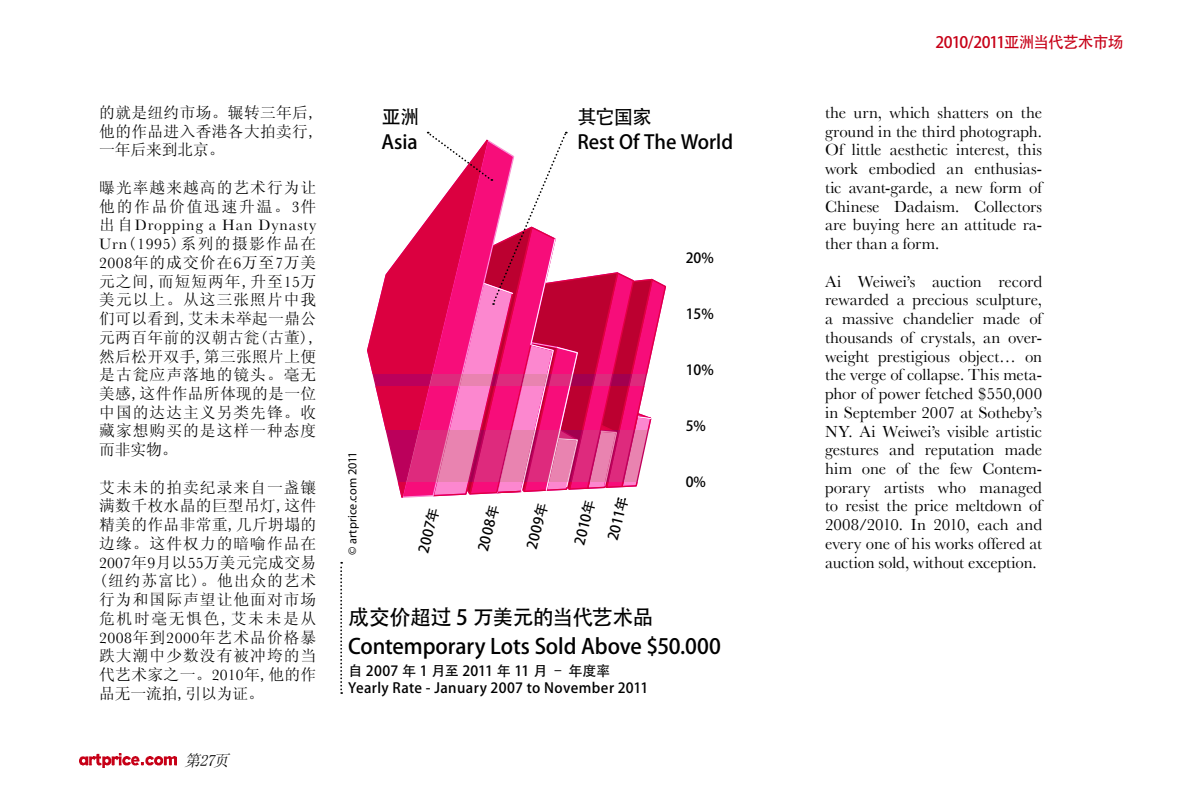
<style>
.page{position:relative;width:1191px;height:794px;background:#fff}
.page>*{position:absolute;margin:0;border:0;box-sizing:border-box;transform-origin:0 0}
.t1{font:21px/29.4px "Adobe Heiti Std";letter-spacing:-.015em;color:#000}
.t2{font:19.25px/24.2px "Adobe Heiti Std";letter-spacing:-.005em;color:#000}
.t3{font:16.8px/18.7px "Baskerville";letter-spacing:-.005em;color:#000;text-align:justify}
.t4{font:15.75px/18.7px "Sim Sun";letter-spacing:.065em;color:#000;text-align:justify}
.t5{font:15.75px "Baskerville";letter-spacing:.06em;color:#000}
.t6{font:15.75px "Adobe Heiti Std";letter-spacing:-.06em;color:#c70017}
.t7{font:italic 15.75px "Sim Sun";color:#000}
.t8{font:14px/16.8px "Adobe Heiti Std";letter-spacing:.015em;color:#000}
.t9{font:12.25px "Myriad Pro";letter-spacing:.01em;color:#000}
.s1{font-family:"Baskerville"}
.s2{font-family:"Sim Sun"}
</style>
<div class="page">
<svg style="left:367px;top:131px;width:299px;height:367px"></svg>
<svg style="left:340px;top:562px;width:2px;height:132px"></svg>
<img style="left:79px;top:753px;width:97px;height:15px">
<p class="t4" style="left:99px;top:103px;width:218px">的就是纽约市场。辗转三年后,他的作品进入香港各大拍卖行,一年后来到北京。</p>
<p class="t4" style="left:99px;top:178px;width:219px">曝光率越来越高的艺术行为让他的作品价值迅速升温。<span class="s1">3</span>件</p>
<p class="t5" style="left:99px;top:216px;width:219px"><span class="s2">出自</span>Dropping a Han Dynasty</p>
<p class="t4" style="left:99px;top:234px;width:219px"><span class="s1">Urn</span>(<span class="s1">1995</span>)系列的摄影作品在<span class="s1">2008</span>年的成交价在<span class="s1">6</span>万至<span class="s1">7</span>万美元之间,而短短两年,升至<span class="s1">15</span>万美元以上。从这三张照片中我们可以看到,艾未未举起一鼎公元两百年前的汉朝古瓮(古董),然后松开双手,第三张照片上便是古瓮应声落地的镜头。毫无美感,这件作品所体现的是一位中国的达达主义另类先锋。收藏家想购买的是这样一种态度而非实物。</p>
<p class="t4" style="left:99px;top:477px;width:219px">艾未未的拍卖纪录来自一盏镶满数千枚水晶的巨型吊灯,这件精美的作品非常重,几斤坍塌的边缘。这件权力的暗喻作品在<span class="s1">2007</span>年<span class="s1">9</span>月以<span class="s1">55</span>万美元完成交易(纽约苏富比)。他出众的艺术行为和国际声望让他面对市场危机时毫无惧色,艾未未是从<span class="s1">2008</span>年到<span class="s1">2000</span>年艺术品价格暴跌大潮中少数没有被冲垮的当代艺术家之一。<span class="s1">2010</span>年,他的作品无一流拍,引以为证。</p>
<p class="t7" style="left:184px;top:752px;width:49px">第27页</p>
<p class="t2" style="left:381px;top:106px;width:39px">亚洲<br>Asia</p>
<p class="t2" style="left:577px;top:106px;width:157px">其它国家<br>Rest Of The World</p>
<p class="t8" style="left:685px;top:249px;width:29px">20%</p>
<p class="t8" style="left:685px;top:305px;width:29px">15%</p>
<p class="t8" style="left:685px;top:361px;width:29px">10%</p>
<p class="t9" style="left:345px;top:555px;width:105px;rotate:-90deg">© artprice.com 2011</p>
<p class="t8" style="left:415px;top:550px;width:48px;rotate:-76deg">2007年</p>
<p class="t8" style="left:475px;top:549px;width:49px;rotate:-76deg">2008年</p>
<p class="t8" style="left:524px;top:547px;width:49px;rotate:-76deg">2009年</p>
<p class="t8" style="left:571px;top:542px;width:47px;rotate:-76deg">2010年</p>
<p class="t8" style="left:605px;top:538px;width:45px;rotate:-76deg">2011年</p>
<p class="t8" style="left:685px;top:417px;width:22px">5%</p>
<p class="t8" style="left:685px;top:473px;width:22px">0%</p>
<p class="t1" style="left:348px;top:603px;width:374px">成交价超过 5 万美元的当代艺术品<br>Contemporary Lots Sold Above $50.000</p>
<p class="t8" style="left:348px;top:662px;width:302px">自 2007 年 1 月至 2011 年 11 月 – 年度率<br>Yearly Rate - January 2007 to N ovember 2011</p>
<p class="t6" style="left:935px;top:33px;width:189px">2010/2011亚洲当代艺术市场</p>
<p class="t3" style="left:825px;top:103px;width:219px">the urn, which shatters on the ground in the third photograph.<br>Of little aesthetic interest, this work embodied an enthusias&shy;tic avant-garde, a new form of Chinese Dadaism. Collectors are buying here an attitude ra&shy;ther than a form.</p>
<p class="t3" style="left:825px;top:272px;width:219px">Ai Weiwei’s auction record rewarded a precious sculpture, a massive chandelier made of thousands of crystals, an over&shy;weight prestigious object… on the verge of collapse. This meta&shy;phor of power fetched $550,000 in September 2007 at Sotheby’s NY. Ai Weiwei’s visible artistic gestures and reputation made him one of the few Contem&shy;porary artists who managed to resist the price meltdown of 2008/2010. In 2010, each and every one of his works offered at auction sold, without exception.</p>
</div>
